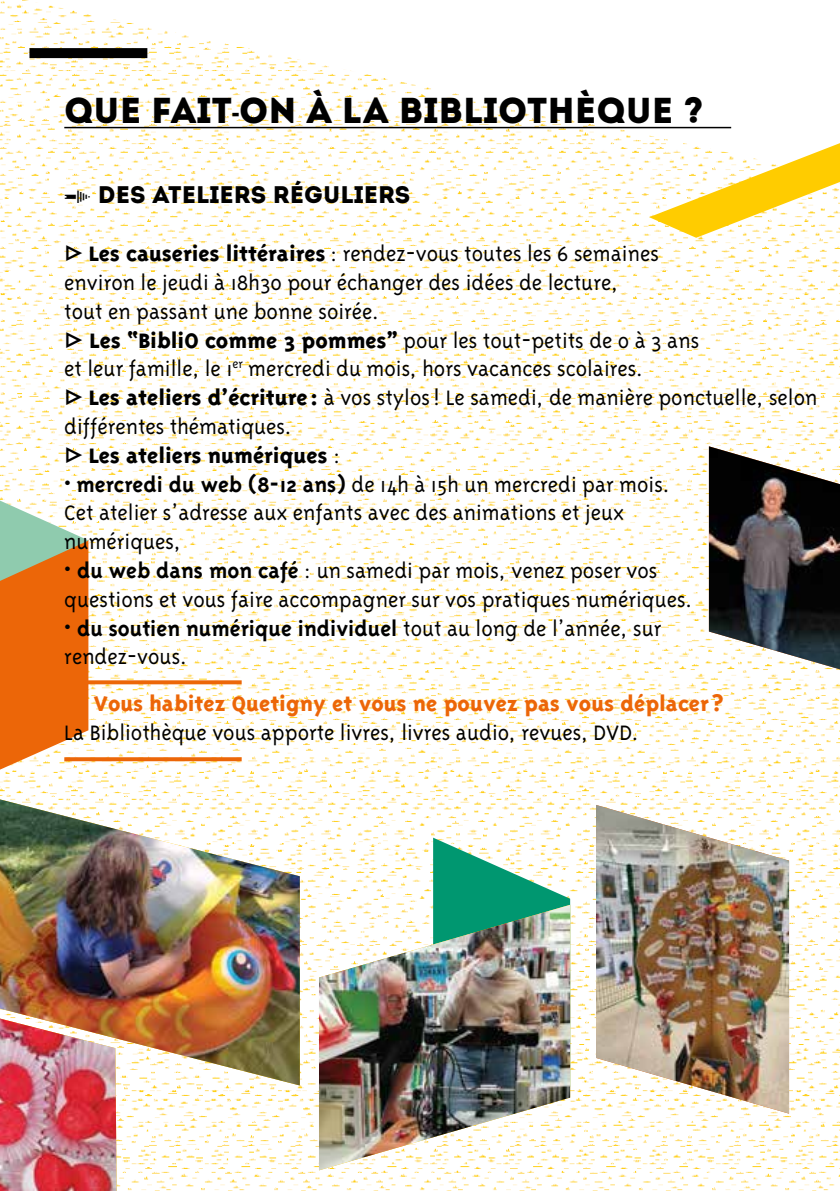
<style>
.page{position:relative;width:840px;height:1191px;background:#fff}
.page>*{position:absolute;margin:0;border:0;box-sizing:border-box;transform-origin:0 0}
.t1{font:36px "Intro";color:#000}
.t2{font:300 24px/28.8px "Triplex";color:#000}
.t3{font:24px "Intro";color:#000}
.s1{font-family:"Town 10 Display";font-weight:900;font-size:26px}
.s2{font-family:"Fleches Left Right"}
.s3{font-family:"Noticia Text";font-weight:700;font-size:23px}
.s4{font-weight:800}
.s5{font-size:23px}
.s6{font-weight:700}
.s7{font-family:"Noticia Text";font-weight:700;font-size:23px;color:#ec6608}
.s8{font-weight:800;color:#ec6608}
</style>
<div class="page">
<img style="left:0;top:0;width:839px;height:1191px">
<svg style="left:648px;top:143px;width:191px;height:95px"></svg>
<svg style="left:0;top:500px;width:89px;height:269px;background:#e08b44"></svg>
<svg style="left:433px;top:837px;width:137px;height:67px"></svg>
<div style="left:29px;top:48px;width:118px;height:10px;background:#000"></div>
<hr style="left:64px;top:127px;width:666px;height:1px;background:#000">
<img style="left:0;top:799px;width:300px;height:286px">
<img style="left:0;top:1018px;width:117px;height:173px">
<img style="left:595px;top:805px;width:193px;height:308px">
<img style="left:708px;top:446px;width:131px;height:223px">
<img style="left:319px;top:904px;width:251px;height:266px">
<svg style="left:64px;top:680px;width:177px;height:4px"></svg>
<svg style="left:64px;top:757px;width:177px;height:4px"></svg>
<h1 class="t1" style="left:64px;top:88px;width:640px">QUE FAIT<span class="s1">-</span>ON À LA BIBLIOTHÈQUE ?</h1>
<p class="t3" style="left:64px;top:181px;width:347px"><span class="s2">[</span> DES ATELIERS RÉGULIERS</p>
<p class="t2" style="left:64px;top:239px;width:754px"><span class="s3">▷</span> <span class="s4">Les causeries littéraires</span> : rendez-vous toutes les 6 semaines<br>environ le jeudi à 18h30 pour échanger des idées de lecture,<br>tout en passant une bonne soirée.<br><span class="s3">▷</span> <span class="s4">Les “BibliO comme 3 pommes”</span> pour les tout-petits de 0 à 3 ans<br>et leur famille, le 1<sup>er</sup> mercredi du mois, hors vacances scolaires.<br><span class="s3">▷</span> <span class="s4">Les ateliers d’écriture :</span> à vos stylos! Le samedi, de manière ponctuelle, selon différentes thématiques.<br><span class="s3">▷</span> <span class="s4">Les ateliers numériques</span> :</p>
<p class="t2" style="left:64px;top:469px;width:606px"><span class="s5">•</span> <span class="s6">mercredi du web (8-12 ans)</span> de 14h à 15h un mercredi par mois.<br>Cet atelier s’adresse aux enfants avec des animations et jeux numériques,</p>
<p class="t2" style="left:64px;top:556px;width:629px"><span class="s5">•</span> <span class="s6">du web dans mon café</span> : un samedi par mois, venez poser vos questions et vous faire accompagner sur vos pratiques numériques.</p>
<p class="t2" style="left:64px;top:613px;width:598px"><span class="s5">•</span> <span class="s6">du soutien numérique individuel</span> tout au long de l’année, sur rendez-vous.</p>
<p class="t2" style="left:64px;top:689px;width:660px"><span class="s7">▷</span> <span class="s8">Vous habitez Quetigny et vous ne pouvez pas vous déplacer ?<br></span>La Bibliothèque vous apporte livres, livres audio, revues, DVD.</p>
</div>
